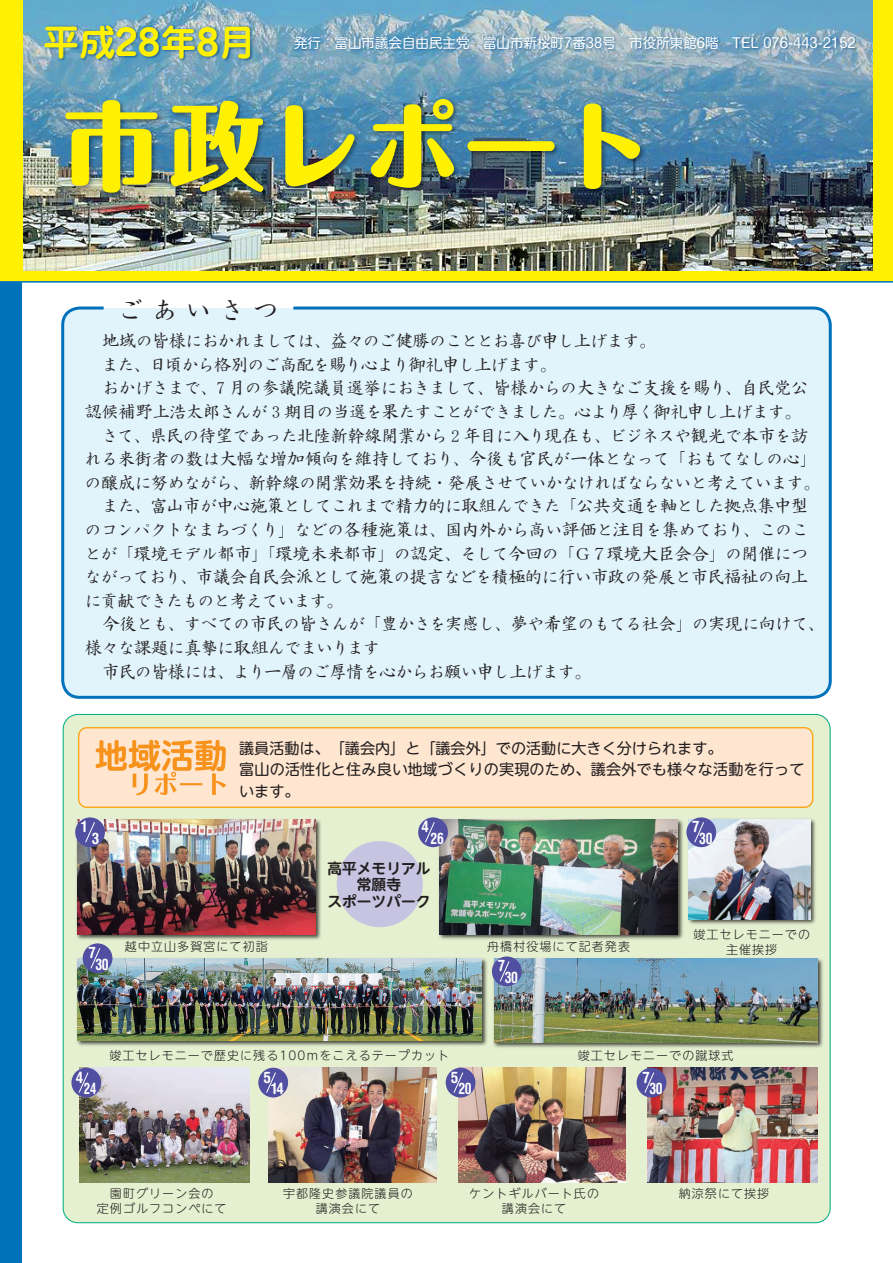
<style>
.page{position:relative;width:893px;height:1263px;background:#fff}
.page>*{position:absolute;margin:0;border:0;box-sizing:border-box;transform-origin:0 0}
.t1{font:800 96px "Maru Fo Pro";letter-spacing:.025em;color:#fff101}
.t2{font:700 36px "Jun 501 Pro";color:#fff101}
.t3{font:27px "HG Seikaishotai PRO";letter-spacing:.25em;color:#231f20}
.t4{font:17.25px/23.5px "HG Seikaishotai";letter-spacing:-.05em;color:#231f20}
.t5{font:700 condensed 15.75px "Helvetica Rounded";letter-spacing:-.025em;color:#fff}
.t6{font:700 condensed 15.75px "Helvetica Rounded";letter-spacing:-.025em;color:#fff;scale:.9 1}
.t7{font:700 condensed 15.75px "Helvetica Rounded";letter-spacing:-.025em;color:#fff;scale:.85 1}
.t8{font:15.15px/21.6px "UD Shin M Go Pro";letter-spacing:.01em;color:#231f20}
.t9{font:700 14.7px/16.5px "UD Shin M Go Pro De";color:#231f20;text-align:center}
.t10{font:13.5px "Shin M Go Pro";color:#fff}
.t11{font:300 12px/15px "UD Shin M Go Pro";letter-spacing:.09em;color:#231f20;text-align:center}
</style>
<div class="page">
<div style="left:61px;top:306px;width:771px;height:393px;background:#e1f4fc;border:3px solid #0072bc;border-radius:17px"></div>
<div style="left:0;top:261px;width:21px;height:1002px;background:#0072bc"></div>
<svg style="left:62px;top:713px;width:769px;height:511px;background:#dbedcd"></svg>
<div style="left:337px;top:841px;width:86px;height:86px;background:#c6c4e1;border-radius:50%"></div>
<div style="left:79px;top:728px;width:734px;height:79px;background:#fee6d0;border-radius:8px"></div>
<div style="left:78px;top:727px;width:735px;height:81px;border:1px solid #f9a91b;border-radius:8px"></div>
<svg style="left:96px;top:740px;width:130px;height:50px"></svg>
<img style="left:62px;top:964px;width:20px;height:260px">
<img style="left:74px;top:851px;width:510px;height:343px">
<img style="left:77px;top:959px;width:389px;height:82px">
<img style="left:466px;top:955px;width:365px;height:164px">
<img style="left:494px;top:959px;width:323px;height:83px">
<img style="left:73px;top:790px;width:261px;height:198px">
<img style="left:77px;top:819px;width:238px;height:115px">
<img style="left:402px;top:806px;width:154px;height:149px">
<img style="left:440px;top:819px;width:116px;height:115px">
<img style="left:556px;top:795px;width:275px;height:204px">
<img style="left:688px;top:819px;width:122px;height:100px">
<img style="left:80px;top:1067px;width:170px;height:115px">
<img style="left:269px;top:1067px;width:167px;height:115px">
<img style="left:458px;top:1067px;width:168px;height:115px">
<img style="left:648px;top:1067px;width:170px;height:115px">
<div style="left:71px;top:1068px;width:30px;height:29px;background:#504fa1;border-radius:50%"></div>
<svg style="left:78px;top:1072px;width:11px;height:21px"></svg>
<div style="left:258px;top:1068px;width:30px;height:29px;background:#504fa1;border-radius:50%"></div>
<svg style="left:266px;top:1072px;width:10px;height:21px"></svg>
<div style="left:637px;top:1068px;width:29px;height:29px;background:#504fa1;border-radius:50%"></div>
<svg style="left:644px;top:1072px;width:10px;height:21px"></svg>
<div style="left:446px;top:1068px;width:29px;height:29px;background:#504fa1;border-radius:50%"></div>
<svg style="left:453px;top:1072px;width:11px;height:21px"></svg>
<div style="left:75px;top:817px;width:30px;height:30px;background:#504fa1;border-radius:50%"></div>
<svg style="left:85px;top:822px;width:10px;height:21px"></svg>
<div style="left:418px;top:817px;width:30px;height:30px;background:#504fa1;border-radius:50%"></div>
<svg style="left:425px;top:822px;width:10px;height:21px"></svg>
<div style="left:686px;top:817px;width:30px;height:30px;background:#504fa1;border-radius:50%"></div>
<svg style="left:694px;top:822px;width:10px;height:21px"></svg>
<div style="left:492px;top:956px;width:30px;height:30px;background:#504fa1;border-radius:50%"></div>
<svg style="left:500px;top:961px;width:10px;height:21px"></svg>
<div style="left:83px;top:943px;width:29px;height:30px;background:#504fa1;border-radius:50%"></div>
<svg style="left:90px;top:948px;width:11px;height:21px"></svg>
<div style="left:0;top:0;width:893px;height:282px;background:#fff101"></div>
<img style="left:23px;top:0;width:849px;height:271px">
<img style="left:41px;top:22px;width:219px;height:46px">
<img style="left:292px;top:34px;width:568px;height:21px">
<img style="left:59px;top:94px;width:611px;height:116px">
<hr style="left:0;top:281px;width:893px;height:2px;background:#0072bc">
<h2 class="t2" style="left:43px;top:14px;width:214px">平成28年8月</h2>
<h1 class="t1" style="left:64px;top:69px;width:589px">市政レポート</h1>
<p class="t10" style="left:294px;top:32px;width:563px">発行：富山市議会自由民主党　富山市新桜町7番38号　市役所東館6階　TEL 076-443-2152</p>
<h3 class="t3" style="left:117px;top:297px;width:163px">ごあいさつ</h3>
<p class="t4" style="left:84px;top:329px;width:742px">　地域の皆様におかれましては、益々のご健勝のこととお喜び申し上げます。<br>　また、日頃から格別のご高配を賜り心より御礼申し上げます。<br>　おかげさまで、7 月の参議院議員選挙におきまして、皆様からの大きなご支援を賜り、自民党公認候補野上浩太郎さんが 3 期目の当選を果たすことができました。心より厚く御礼申し上げます。<br>　さて、県民の待望であった北陸新幹線開業から 2 年目に入り現在も、ビジネスや観光で本市を訪れる来街者の数は大幅な増加傾向を維持しており、今後も官民が一体となって「おもてなしの心「の醸成に努めながら、新幹線の開業効果を持続・発展させていかなければならないと考えています。　また、富山市が中心施策としてこれまで精力的に取組んできた「公共交通を軸とした拠点集中型のコンパクトなまちづくり」などの各種施策は、国内外から高い評価と注目を集めており、このことが「環境モデル都市」「環境未来都市」の認定、そして今回の「Ｇ７環境大臣会合」の開催につながっており、市議会自民会派として施策の提言などを積極的に行い市政の発展と市民福祉の向上に貢献できたものと考えています。<br>　今後とも、すべての市民の皆さんが「豊かさを実感し、夢や希望のもてる社会」の実現に向けて、様々な課題に真摯に取組んでまいります<br>　市民の皆様には、より一層のご厚情を心からお願い申し上げます。</p>
<p class="t8" style="left:239px;top:736px;width:567px">議員活動は、「議会内」と「議会外」での活動に大きく分けられます。<br>富山の活性化と住み良い地域づくりの実現のため、議会外でも様々な活動を行っています。</p>
<p class="t5" style="left:81px;top:817px;width:7px">1</p>
<p class="t5" style="left:92px;top:828px;width:9px">3</p>
<p class="t5" style="left:421px;top:817px;width:9px">4</p>
<p class="t6" style="left:430px;top:828px;width:17px">26</p>
<p class="t5" style="left:692px;top:817px;width:8px">7</p>
<p class="t6" style="left:699px;top:828px;width:16px">30</p>
<p class="t9" style="left:328px;top:859px;width:104px">高平メモリアル常願寺<br>スポーツパーク</p>
<p class="t5" style="left:88px;top:943px;width:8px">7</p>
<p class="t6" style="left:95px;top:954px;width:16px">30</p>
<p class="t11" style="left:125px;top:938px;width:144px">越中立山多賀宮にて初詣</p>
<p class="t11" style="left:487px;top:938px;width:144px">舟橋村役場にて記者発表</p>
<p class="t5" style="left:498px;top:956px;width:8px">7</p>
<p class="t6" style="left:505px;top:967px;width:16px">30</p>
<p class="t11" style="left:693px;top:927px;width:118px">竣工セレモニーでの主催挨拶</p>
<p class="t5" style="left:76px;top:1067px;width:9px">4</p>
<p class="t7" style="left:84px;top:1079px;width:17px">24</p>
<p class="t11" style="left:109px;top:1047px;width:341px">竣工セレモニーで歴史に残る100ｍをこえるテープカット</p>
<p class="t5" style="left:263px;top:1067px;width:9px">5</p>
<p class="t5" style="left:271px;top:1079px;width:14px">14</p>
<p class="t5" style="left:451px;top:1067px;width:9px">5</p>
<p class="t6" style="left:458px;top:1079px;width:16px">20</p>
<p class="t11" style="left:578px;top:1047px;width:157px">竣工セレモニーでの蹴球式</p>
<p class="t5" style="left:642px;top:1067px;width:8px">7</p>
<p class="t6" style="left:649px;top:1079px;width:16px">30</p>
<p class="t11" style="left:97px;top:1185px;width:131px">園町グリーン会の<br>定例ゴルフコンペにて</p>
<p class="t11" style="left:283px;top:1185px;width:131px">宇都隆史参議院議員の講演会にて</p>
<p class="t11" style="left:469px;top:1185px;width:131px">ケントギルバート氏の講演会にて</p>
<p class="t11" style="left:679px;top:1185px;width:92px">納涼祭にて挨拶</p>
</div>
